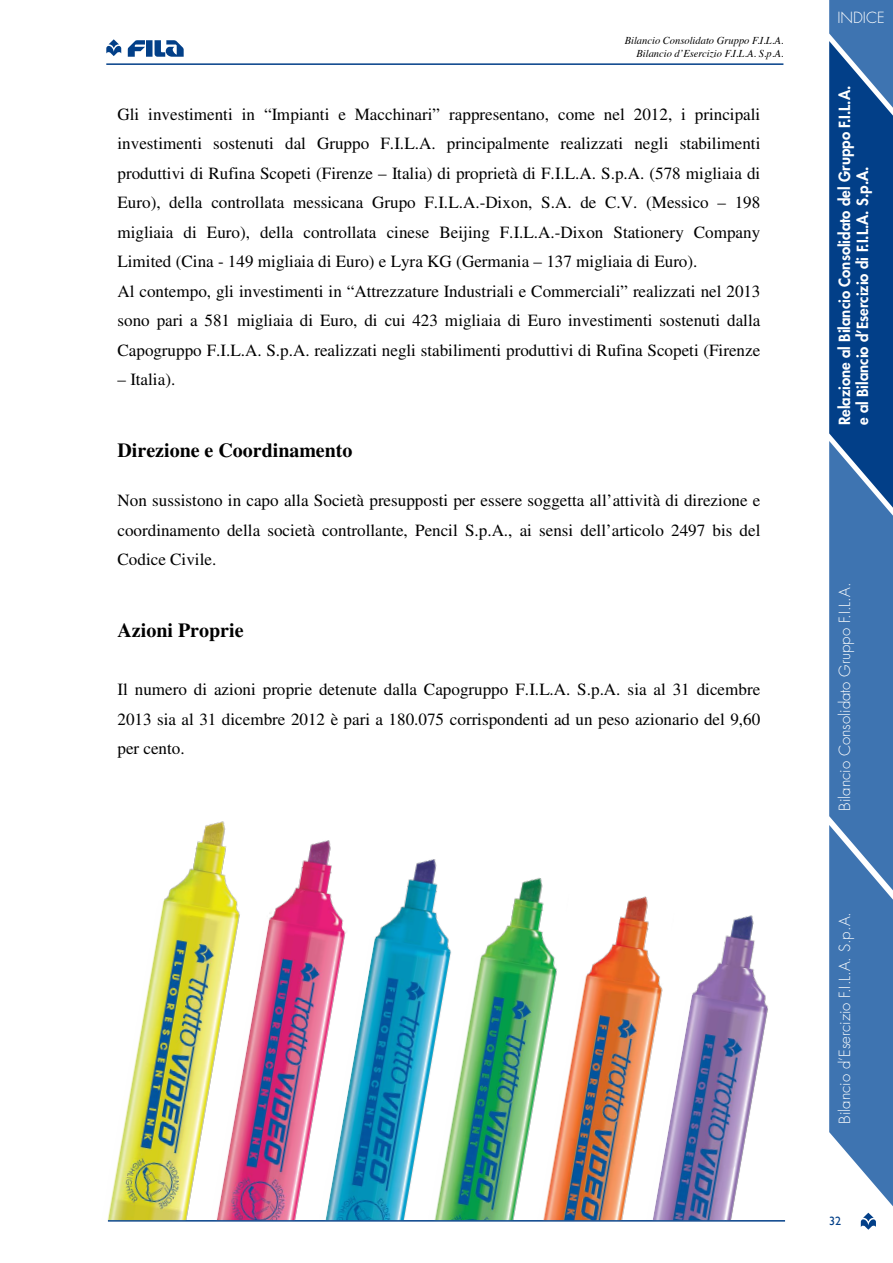
<style>
.page{position:relative;width:893px;height:1263px;background:#fff}
.page>*{position:absolute;margin:0;border:0;box-sizing:border-box;transform-origin:0 0}
.t1{font:700 19.95px "Times";color:#000}
.t2{font:17.1px/29.5px "Times";color:#000;text-align:justify}
.t3{font:800 15px/18px "Futura Std";color:#fff}
.t4{font:300 15px "Futura Std";color:#fff}
.t5{font:12px "Gill Sans";color:#023f88}
.t6{font:italic 10.5px/12.6px "Times";color:#000;text-align:right}
</style>
<div class="page">
<svg style="left:861px;top:1213px;width:15px;height:17px"></svg>
<svg style="left:829px;top:0;width:64px;height:1206px;background:#346aa7"></svg>
<svg style="left:128px;top:40px;width:17px;height:17px"></svg>
<div style="left:146px;top:40px;width:7px;height:17px;background:#023f88"></div>
<svg style="left:155px;top:40px;width:29px;height:17px"></svg>
<svg style="left:106px;top:39px;width:15px;height:17px"></svg>
<hr style="left:106px;top:63px;width:677px;height:2px;background:#023f88">
<hr style="left:108px;top:1220px;width:677px;height:1px;background:#023f88">
<img style="left:107px;top:821px;width:661px;height:399px">
<p class="t6" style="left:625px;top:34px;width:160px">Bilancio Consolidato Gruppo F.I.L.A.<br>Bilancio d’Esercizio F.I.L.A. S.p.A.</p>
<p class="t2" style="left:118px;top:99px;width:644px;text-align:left">Gli investimenti in “Impianti e Macchinari” rappresentano, come nel 2012, i principali investimenti sostenuti dal Gruppo F.I.L.A. principalmente realizzati negli stabilimenti produttivi di Rufina Scopeti (Firenze – Italia) di proprietà di F.I.L.A. S.p.A. (578 migliaia di Euro), della controllata messicana Grupo F.I.L.A.-Dixon, S.A. de C.V. (Messico – 198 migliaia di Euro), della controllata cinese Beijing F.I.L.A.-Dixon Stationery Company Limited (Cina - 149 migliaia di Euro) e Lyra KG (Germania – 137 migliaia di Euro).<br>Al contempo, gli investimenti in “Attrezzature Industriali e Commerciali” realizzati nel 2013 sono pari a 581 migliaia di Euro, di cui 423 migliaia di Euro investimenti sostenuti dalla Capogruppo F.I.L.A. S.p.A. realizzati negli stabilimenti produttivi di Rufina Scopeti (Firenze</p>
<p class="t2" style="left:118px;top:365px;width:59px">– Italia).</p>
<p class="t1" style="left:118px;top:443px;width:237px">Direzione e Coordinamento</p>
<p class="t2" style="left:118px;top:486px;width:644px">Non sussistono in capo alla Società presupposti per essere soggetta all’attività di direzione e coordinamento della società controllante, Pencil S.p.A., ai sensi dell’articolo 2497 bis del Codice Civile.</p>
<p class="t1" style="left:118px;top:623px;width:128px">Azioni Proprie</p>
<p class="t2" style="left:118px;top:675px;width:644px">Il numero di azioni proprie detenute dalla Capogruppo F.I.L.A. S.p.A. sia al 31 dicembre 2013 sia al 31 dicembre 2012 è pari a 180.075 corrispondenti ad un peso azionario del 9,60 per cento.</p>
<p class="t4" style="left:837px;top:9px;width:49px">INDICE</p>
<p class="t3" style="left:835px;top:425px;width:341px;rotate:-90deg">Relazione al Bilancio Consolidato del Gruppo F.I.L.A. e al Bilancio d’Esercizio di F.I.L.A. S.p.A.</p>
<p class="t4" style="left:835px;top:811px;width:229px;rotate:-90deg">Bilancio Consolidato Gruppo F.I.L.A.</p>
<p class="t4" style="left:835px;top:1123px;width:213px;rotate:-90deg">Bilancio d’Esercizio F.I.L.A. S.p.A.</p>
<p class="t5" style="left:829px;top:1214px;width:13px">32</p>
</div>
